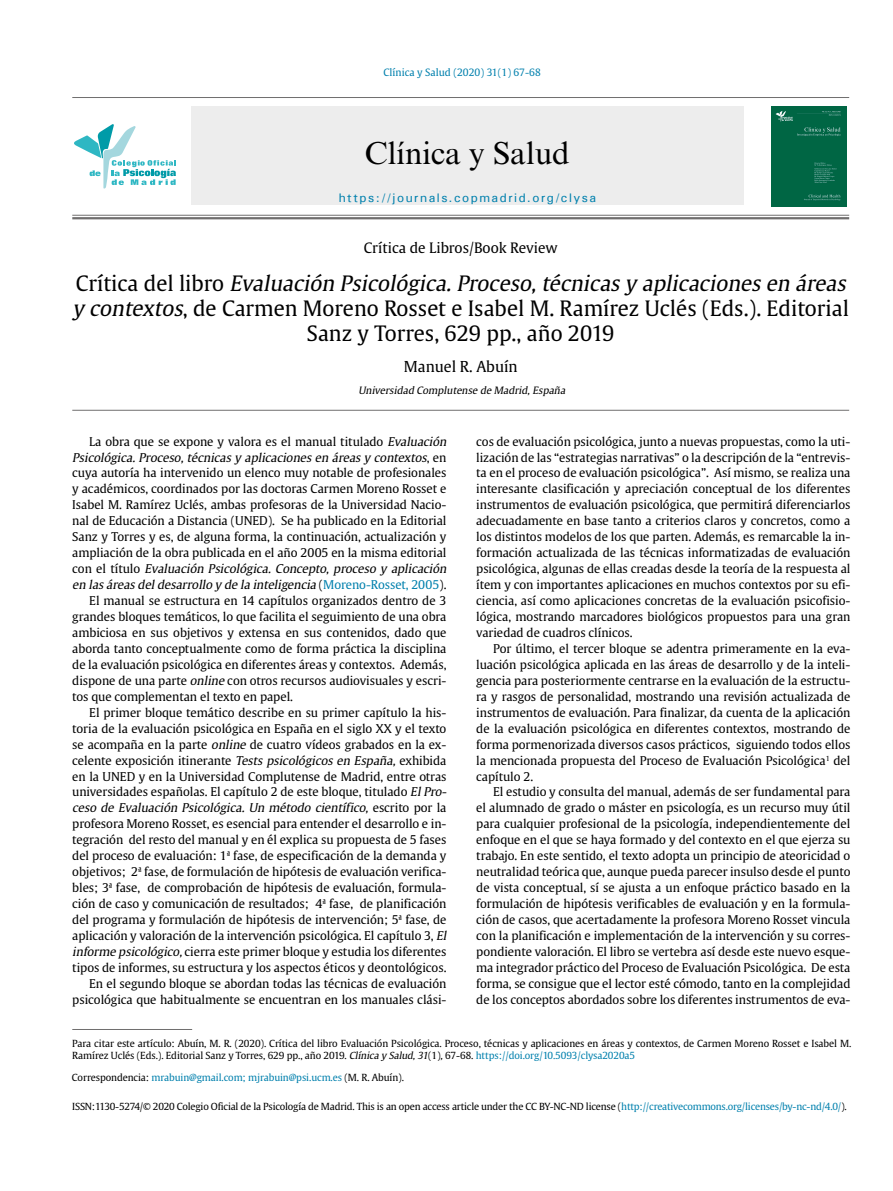
<style>
.page{position:relative;width:893px;height:1191px;background:#fff}
.page>*{position:absolute;margin:0;border:0;box-sizing:border-box;transform-origin:0 0}
.t1{font:31.8px "Times New Roman MT Std";color:#000}
.t2{font:21.15px/25.3px "Gulliver";color:#000;text-align:center}
.t3{font:15px "Gulliver";color:#000}
.t4{font:14.25px "Gulliver";color:#000}
.t5{font:12.45px "Univers";letter-spacing:.12em;color:#0080ad}
.t6{font:12px/15.9px "Gulliver";letter-spacing:-.005em;color:#000;text-align:justify}
.t7{font:italic 12px "Gulliver";color:#000}
.t8{font:italic 10.05px "Gulliver";color:#000}
.t9{font:10.05px "Gulliver";color:#0080ad}
.t10{font:9.75px/12.5px "Gulliver";letter-spacing:-.01em;color:#000}
.t11{font:9.75px "Gulliver";letter-spacing:-.01em;color:#0080ad}
.s1{font-style:italic}
.s2{font-style:normal}
.s3{font-style:normal;color:#0080ad}
.s4{color:#0080ad}
.s5{color:#000}
</style>
<div class="page">
<hr style="left:72px;top:97px;width:777px;height:1px;background:#706f6f">
<hr style="left:72px;top:215px;width:777px;height:1px;background:#706f6f">
<hr style="left:72px;top:217px;width:777px;height:2px;background:#706f6f">
<hr style="left:72px;top:410px;width:777px;height:1px;background:#706f6f">
<hr style="left:72px;top:1029px;width:120px;height:1px;background:#706f6f">
<svg style="left:74px;top:124px;width:102px;height:64px"></svg>
<div style="left:191px;top:107px;width:552px;height:98px;background:#ededed"></div>
<img style="left:771px;top:107px;width:75px;height:99px">
<p class="t9" style="left:383px;top:66px;width:159px">Clínica y Salud (2020) 31(1) 67-68</p>
<h1 class="t1" style="left:365px;top:135px;width:206px">Clínica y Salud</h1>
<p class="t5" style="left:339px;top:190px;width:259px">https://journals.copmadrid.org/clysa</p>
<p class="t4" style="left:364px;top:238px;width:195px">Crítica de Libros/Book Review</p>
<h2 class="t2" style="left:72px;top:270px;width:779px">C r í t i c a d e l l i b r o <span class="s1">Evaluación Psicológica.Proceso,técnicas y aplicaciones en áreas y contextos</span>, de Carmen Moreno Rosset e Isabel M. Ramírez Uclés (Eds.). Editorial<br>Sanz y Torres, 629 pp., año 2019</h2>
<p class="t3" style="left:404px;top:357px;width:115px">Manuel R. Abuín</p>
<p class="t8" style="left:359px;top:384px;width:210px">Universidad Complutense de Madrid,España</p>
<p class="t6" style="left:89px;top:433px;width:361px">La obra que se expone y valora es el manual titulado <span class="s1">Evaluación</span></p>
<p class="t7" style="left:72px;top:449px;width:376px">Psicológica. Proceso, técnicas y aplicaciones en áreas y contextos<span class="s2">, e n</span></p>
<p class="t6" style="left:72px;top:465px;width:376px">cuya autoría ha intervenido un elenco muy notable de profesionales</p>
<p class="t6" style="left:72px;top:481px;width:376px">y académicos, coordinados por las doctoras Carmen Moreno Rosset e</p>
<p class="t6" style="left:72px;top:497px;width:376px">Isabel M. Ramírez Uclés, ambas profesoras de la Universidad Nacio-</p>
<p class="t6" style="left:72px;top:513px;width:376px">nal de Educación a Distancia (UNED). Se ha publicado en la Editorial</p>
<p class="t6" style="left:72px;top:529px;width:376px">Sanz y Torres y es, de alguna forma, la continuación, actualización y</p>
<p class="t6" style="left:72px;top:545px;width:376px">ampliación de la obra publicada en el año 2005 en la misma editorial</p>
<p class="t7" style="left:72px;top:561px;width:378px"><span class="s2">c o n e l t í t u l o</span> Evaluación Psicológica. Concepto, proceso y aplicación</p>
<p class="t7" style="left:72px;top:577px;width:376px">en las áreas deldesarrollo y de la inteligencia <span class="s2">(</span> <span class="s3">M o r e n o - Ro s s e t , 2 0 0 5</span> <span class="s2">) .</span></p>
<p class="t6" style="left:89px;top:592px;width:359px">El manual se estructura en 14 capítulos organizados dentro de 3</p>
<p class="t6" style="left:72px;top:608px;width:376px">grandes bloques temáticos, lo que facilita el seguimiento de una obra</p>
<p class="t6" style="left:72px;top:624px;width:376px">ambiciosa en sus objetivos y extensa en sus contenidos, dado que</p>
<p class="t6" style="left:72px;top:640px;width:376px">aborda tanto conceptualmente como de forma práctica la disciplina</p>
<p class="t6" style="left:72px;top:656px;width:376px">de la evaluación psicológica en diferentes áreas y contextos. Además,</p>
<p class="t6" style="left:72px;top:672px;width:376px">dispone de una parte <span class="s1">online</span> con otros recursos audiovisuales y escri-</p>
<p class="t6" style="left:72px;top:688px;width:222px">tos que complementan el texto en papel.</p>
<p class="t6" style="left:89px;top:704px;width:359px">El primer bloque temático describe en su primer capítulo la his-</p>
<p class="t6" style="left:72px;top:720px;width:376px">toria de la evaluación psicológica en España en el siglo XX y el texto</p>
<p class="t6" style="left:72px;top:736px;width:376px">se acompaña en la parte <span class="s1">online</span> de cuatro vídeos grabados en la ex-</p>
<p class="t6" style="left:72px;top:752px;width:376px">celente exposición itinerante <span class="s1">Tests psicológicos en España,</span> exhibida</p>
<p class="t6" style="left:72px;top:768px;width:376px">en la UNED y en la Universidad Complutense de Madrid, entre otras</p>
<p class="t6" style="left:72px;top:784px;width:378px">universidades españolas. El capítulo 2 de este bloque, titulado <span class="s1">ElPro-</span></p>
<p class="t7" style="left:72px;top:800px;width:376px">ceso de Evaluación Psicológica. Un método científico, <span class="s2">e s c r i t o p o r l a</span></p>
<p class="t6" style="left:72px;top:816px;width:376px">profesora Moreno Rosset, es esencial para entender el desarrollo e in-</p>
<p class="t6" style="left:72px;top:832px;width:376px">tegración del resto del manual y en él explica su propuesta de 5 fases</p>
<p class="t6" style="left:72px;top:848px;width:376px">del proceso de evaluación: 1ª fase, de especificación de la demanda y</p>
<p class="t6" style="left:72px;top:864px;width:376px">objetivos; 2ª fase, de formulación de hipótesis de evaluación verifica-</p>
<p class="t6" style="left:72px;top:880px;width:376px">bles; 3ª fase, de comprobación de hipótesis de evaluación, formula-</p>
<p class="t6" style="left:72px;top:895px;width:376px">ción de caso y comunicación de resultados; 4ª fase, de planificación</p>
<p class="t6" style="left:72px;top:911px;width:376px">del programa y formulación de hipótesis de intervención; 5ª fase, de</p>
<p class="t6" style="left:72px;top:927px;width:378px">aplicación y valoración de la intervención psicológica. El capítulo 3, <span class="s1">El</span></p>
<p class="t6" style="left:72px;top:943px;width:376px"><span class="s1">informe psicológico,</span>cierra este primer bloque y estudia los diferentes</p>
<p class="t6" style="left:72px;top:959px;width:376px">tipos de informes, su estructura y los aspectos éticos y deontológicos.</p>
<p class="t6" style="left:89px;top:975px;width:359px">En el segundo bloque se abordan todas las técnicas de evaluación</p>
<p class="t6" style="left:72px;top:991px;width:376px">psicológica que habitualmente se encuentran en los manuales clási-</p>
<p class="t6" style="left:476px;top:433px;width:376px">cos de evaluación psicológica, junto a nuevas propuestas, como la uti&shy;lización de las “estrategias narrativas” o la descripción de la “entrevis&shy;ta en el proceso de evaluación psicológica”. Así mismo, se realiza una interesante clasificación y apreciación conceptual de los diferentes instrumentos de evaluación psicológica, que permitirá diferenciarlos adecuadamente en base tanto a criterios claros y concretos, como a los distintos modelos de los que parten. Además, es remarcable la in&shy;formación actualizada de las técnicas informatizadas de evaluación psicológica, algunas de ellas creadas desde la teoría de la respuesta al ítem y con importantes aplicaciones en muchos contextos por su efi&shy;ciencia, así como aplicaciones concretas de la evaluación psicofisio&shy;lógica, mostrando marcadores biológicos propuestos para una gran variedad de cuadros clínicos.</p>
<p class="t6" style="left:476px;top:640px;width:376px;text-indent:17px">Por último, el tercer bloque se adentra primeramente en la eva&shy;luación psicológica aplicada en las áreas de desarrollo y de la inteli&shy;gencia para posteriormente centrarse en la evaluación de la estructu&shy;ra y rasgos de personalidad, mostrando una revisión actualizada de instrumentos de evaluación. Para finalizar, da cuenta de la aplicación de la evaluación psicológica en diferentes contextos, mostrando de forma pormenorizada diversos casos prácticos, siguiendo todos ellos la mencionada propuesta del Proceso de Evaluación Psicológica<sup>1</sup> del capítulo 2.</p>
<p class="t6" style="left:476px;top:784px;width:376px;text-indent:17px">El estudio y consulta del manual, además de ser fundamental para el alumnado de grado o máster en psicología, es un recurso muy útil para cualquier profesional de la psicología, independientemente del enfoque en el que se haya formado y del contexto en el que ejerza su trabajo. En este sentido, el texto adopta un principio de ateoricidad o neutralidad teórica que, aunque pueda parecer insulso desde el punto de vista conceptual, sí se ajusta a un enfoque práctico basado en la formulación de hipótesis verificables de evaluación y en la formula&shy;ción de casos, que acertadamente la profesora Moreno Rosset vincula con la planificación e implementación de la intervención y su corres&shy;pondiente valoración. El libro se vertebra así desde este nuevo esque&shy;ma integrador práctico del Proceso de Evaluación Psicológica. De esta forma, se consigue que el lector esté cómodo, tanto en la complejidad de los conceptos abordados sobre los diferentes instrumentos de eva-</p>
<p class="t10" style="left:72px;top:1037px;width:781px">Para citar este artículo: Abuín, M. R. (2020). Crítica del libro Evaluación Psicológica. Proceso, técnicas y aplicaciones en áreas y contextos, de Carmen Moreno Rosset e Isabel M.<br>Ramírez Uclés (Eds.). Editorial Sanz y Torres, 629 pp., año 2019. <span class="s1">Clínica y Salud,31</span>(1)<span class="s1">,</span>67-68. <span class="s4">https://doi.org/10.5093/clysa2020a5</span></p>
<p class="t11" style="left:72px;top:1071px;width:334px"><span class="s5">Correspondencia:</span> mrabuin@gmail.com; mjrabuin@psi.ucm.es <span class="s5">(M. R. Abuín).</span></p>
<p class="t10" style="left:72px;top:1100px;width:776px">ISSN:1130-5274/© 2020 Colegio Oficial de la Psicología de Madrid. This is an open access article under the CC BY-NC-ND license (<span class="s4">http://creativecommons.org/licenses/by-nc-nd/4.0/</span>).</p>
</div>
